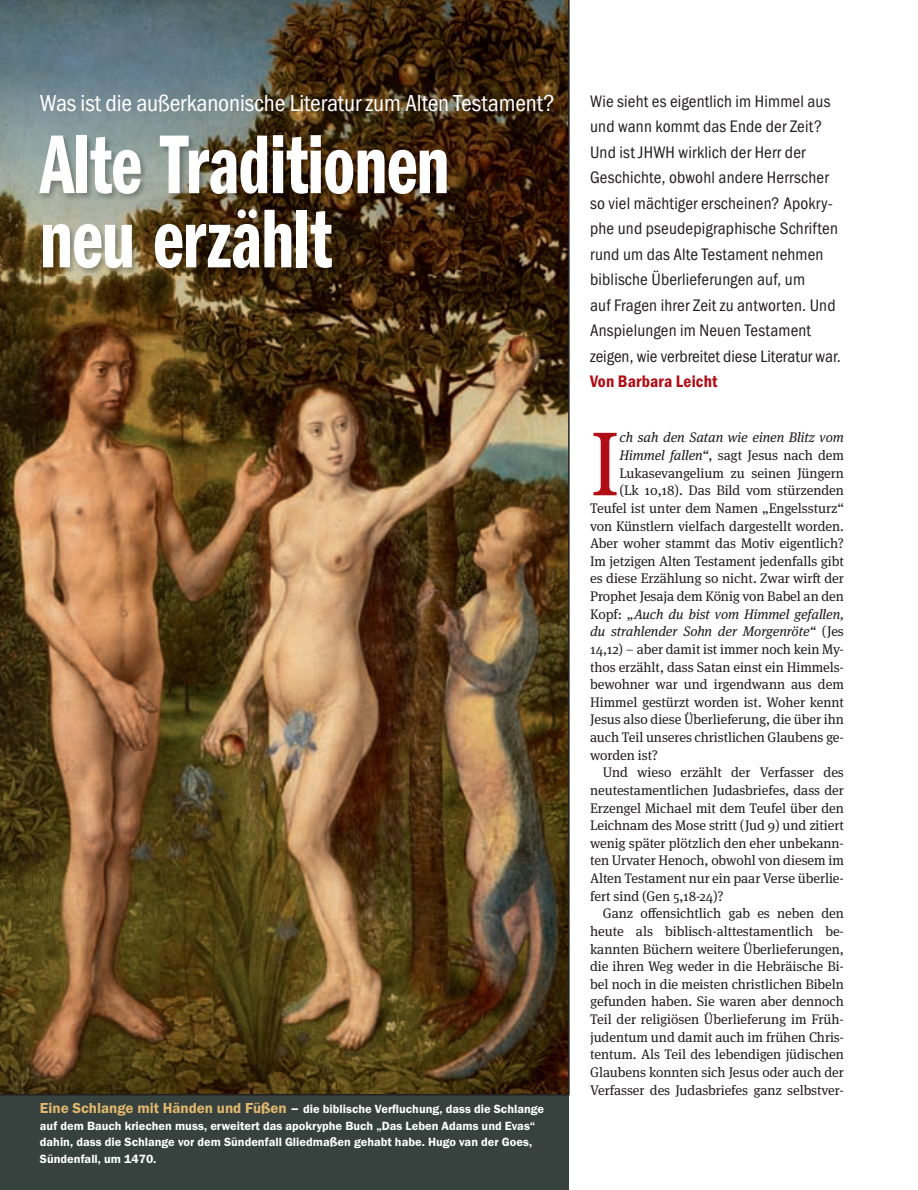
<style>
.page{position:relative;width:918px;height:1190px;background:#fff}
.page>*{position:absolute;margin:0;border:0;box-sizing:border-box;transform-origin:0 0}
.t1{font:90.6px "Meta Serif OT";color:#b00d15}
.t2{font:86.25px/74.2px "Franklin Gothic URW Com Dem";letter-spacing:-.005em;color:#fff;scale:.93 1}
.t3{font:24px "Franklin Gothic URW Con Boo";letter-spacing:-.005em;color:#fff}
.t4{font:17.25px/25.5px "Franklin Gothic URW Con Boo";letter-spacing:.01em;color:#231f20}
.t5{font:17.25px "Franklin Gothic URW Con Dem";letter-spacing:.01em;color:#b00d15}
.t6{font:13.8px "Meta Serif OT";letter-spacing:-.005em;color:#231f20}
.t7{font:italic 13.8px "Meta Serif OT";letter-spacing:-.005em;color:#231f20}
.t8{font:12.3px/16.5px "Franklin Gothic URW Dem";color:#fff}
.s1{font-size:15px;color:#e2b86c}
.s2{font-size:15px}
.s3{font-style:italic}
.s4{font-style:normal}
</style>
<div class="page">
<div style="left:0;top:1035px;width:569px;height:155px;background:#37423f"></div>
<img style="left:0;top:0;width:569px;height:1095px">
<img style="left:38px;top:134px;width:416px;height:142px">
<h3 class="t3" style="left:40px;top:88px;width:516px">Was ist die außerkanonische Literatur zum Alten Testament?</h3>
<p class="t4" style="left:590px;top:88px;width:252px">Wie sieht es eigentlich im Himmel aus und wann kommt das Ende der Zeit?<br>Und ist JHWH wirklich der Herr der Geschichte, obwohl andere Herrscher so viel mächtiger erscheinen? Apokry&shy;phe und pseudepigraphische Schriften rund um das Alte Testament nehmen biblische Überlieferungen auf, um<br>auf Fragen ihrer Zeit zu antworten. Und Anspielungen im Neuen Testament zeigen, wie verbreitet diese Literatur war.</p>
<p class="t5" style="left:590px;top:370px;width:129px">Von Barbara Leicht</p>
<h2 class="t2" style="left:40px;top:128px;width:442px">Alte Traditionen neu erzählt</h2>
<p class="t8" style="left:40px;top:1100px;width:505px"><span class="s1">Eine Schlange mit Händen und Füßen</span> <span class="s2">–</span> die biblische Verfluchung, dass die Schlange auf dem Bauch kriechen muss, erweitert das apokryphe Buch „Das Leben Adams und Evas“ dahin, dass die Schlange vor dem Sündenfall Gliedmaßen gehabt habe. Hugo van der Goes, Sündenfall, um 1470.</p>
<h1 class="t1" style="left:590px;top:407px;width:31px">I</h1>
<p class="t7" style="left:619px;top:429px;width:226px">ch sah den Satan wie einen Blitz vom</p>
<p class="t6" style="left:619px;top:446px;width:226px"><span class="s3">Himmel fallen“</span>, sagt Jesus nach dem</p>
<p class="t6" style="left:619px;top:464px;width:226px">Lukasevangelium zu seinen Jüngern</p>
<p class="t6" style="left:619px;top:482px;width:226px">(Lk 10,18). Das Bild vom stürzenden</p>
<p class="t6" style="left:590px;top:499px;width:255px">Teufel ist unter dem Namen „Engelssturz“</p>
<p class="t6" style="left:590px;top:517px;width:255px">von Künstlern vielfach dargestellt worden.</p>
<p class="t6" style="left:590px;top:535px;width:255px">Aber woher stammt das Motiv eigentlich?</p>
<p class="t6" style="left:590px;top:552px;width:255px">Im jetzigen Alten Testament jedenfalls gibt</p>
<p class="t6" style="left:590px;top:570px;width:255px">es diese Erzählung so nicht. Zwar wirft der</p>
<p class="t6" style="left:590px;top:587px;width:255px">Prophet Jesaja dem König von Babel an den</p>
<p class="t7" style="left:590px;top:605px;width:255px"><span class="s4">Kopf:</span> „Auch du bist vom Himmel gefallen,</p>
<p class="t7" style="left:590px;top:623px;width:255px">du strahlender Sohn der Morgenröte“ <span class="s4">(Jes</span></p>
<p class="t6" style="left:590px;top:640px;width:255px">14,12) – aber damit ist immer noch kein My-</p>
<p class="t6" style="left:590px;top:658px;width:255px">thos erzählt, dass Satan einst ein Himmels-</p>
<p class="t6" style="left:590px;top:675px;width:255px">bewohner war und irgendwann aus dem</p>
<p class="t6" style="left:590px;top:693px;width:255px">Himmel gestürzt worden ist. Woher kennt</p>
<p class="t6" style="left:590px;top:711px;width:255px">Jesus also diese Überlieferung, die über ihn</p>
<p class="t6" style="left:590px;top:728px;width:255px">auch Teil unseres christlichen Glaubens ge-</p>
<p class="t6" style="left:590px;top:746px;width:69px">worden ist?</p>
<p class="t6" style="left:603px;top:764px;width:242px">Und wieso erzählt der Verfasser des</p>
<p class="t6" style="left:590px;top:781px;width:255px">neutestamentlichen Judasbriefes, dass der</p>
<p class="t6" style="left:590px;top:799px;width:255px">Erzengel Michael mit dem Teufel über den</p>
<p class="t6" style="left:590px;top:816px;width:255px">Leichnam des Mose stritt (Jud 9) und zitiert</p>
<p class="t6" style="left:590px;top:834px;width:255px">wenig später plötzlich den eher unbekann-</p>
<p class="t6" style="left:590px;top:852px;width:255px">ten Urvater Henoch, obwohl von diesem im</p>
<p class="t6" style="left:590px;top:869px;width:255px">Alten Testament nur ein paar Verse überlie-</p>
<p class="t6" style="left:590px;top:887px;width:135px">fert sind (Gen 5,18-24)?</p>
<p class="t6" style="left:603px;top:905px;width:242px">Ganz offensichtlich gab es neben den</p>
<p class="t6" style="left:590px;top:922px;width:255px">heute als biblisch-alttestamentlich be-</p>
<p class="t6" style="left:590px;top:940px;width:255px">kannten Büchern weitere Überlieferungen,</p>
<p class="t6" style="left:590px;top:957px;width:255px">die ihren Weg weder in die Hebräische Bi-</p>
<p class="t6" style="left:590px;top:975px;width:255px">bel noch in die meisten christlichen Bibeln</p>
<p class="t6" style="left:590px;top:993px;width:255px">gefunden haben. Sie waren aber dennoch</p>
<p class="t6" style="left:590px;top:1010px;width:255px">Teil der religiösen Überlieferung im Früh-</p>
<p class="t6" style="left:590px;top:1028px;width:255px">judentum und damit auch im frühen Chris-</p>
<p class="t6" style="left:590px;top:1046px;width:255px">tentum. Als Teil des lebendigen jüdischen</p>
<p class="t6" style="left:590px;top:1063px;width:255px">Glaubens konnten sich Jesus oder auch der</p>
<p class="t6" style="left:590px;top:1081px;width:255px">Verfasser des Judasbriefes ganz selbstver-</p>
</div>
